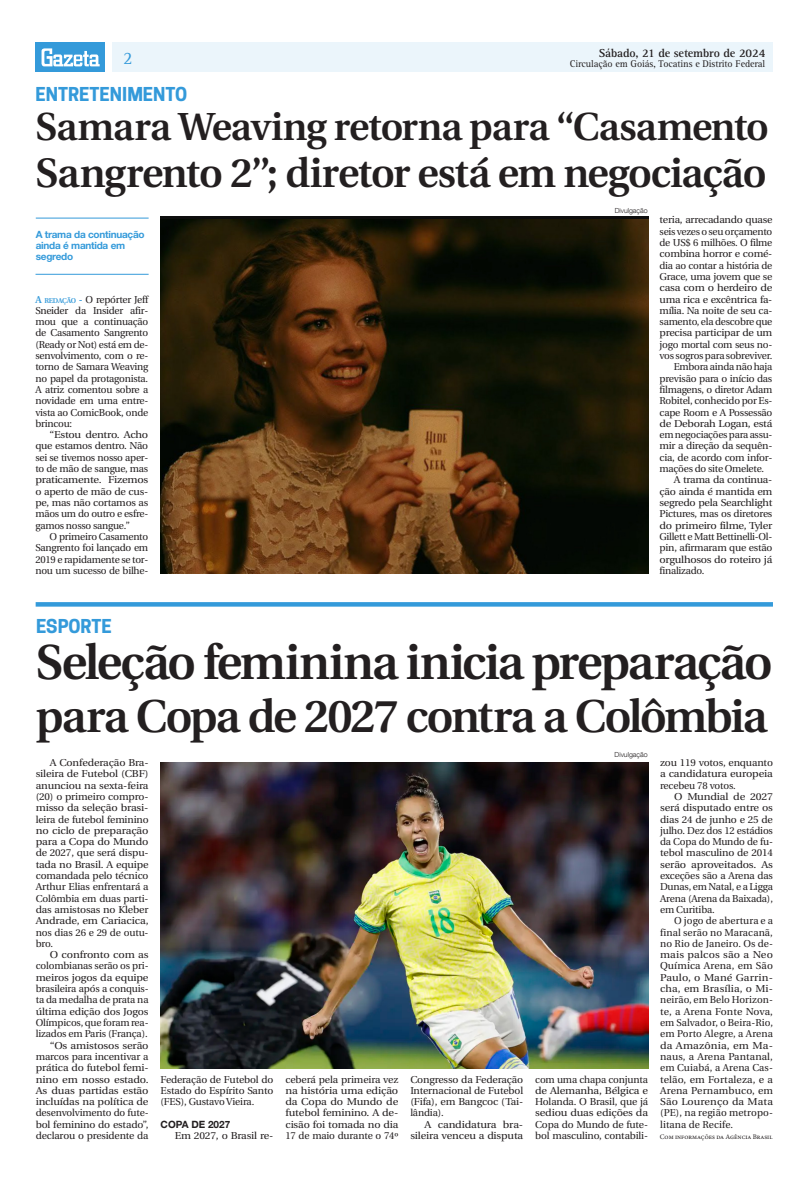
<style>
.page{position:relative;width:808px;height:1191px;background:#fff}
.page>*{position:absolute;margin:0;border:0;box-sizing:border-box;transform-origin:0 0}
.Manchete{font:600 49px "Utopia";letter-spacing:-.04em;color:#231f20}
.Manchete-2{font:600 45.9px "Utopia";letter-spacing:-.045em;color:#231f20}
.Manchete-3{font:600 41px "Utopia";letter-spacing:-.03em;color:#231f20}
.Manchete-4{font:600 39px "Utopia";letter-spacing:-.03em;color:#231f20}
.Retranca{font:700 18px "Cooper Hewitt";color:#349ada}
.t1{font:18px "Rotis Serif Std";color:#349ada}
.t2{font:700 12px "Rotis Serif Std";letter-spacing:-.01em;color:#231f20}
.TExto_Corrido{font:10px/11.3px "Utopia";letter-spacing:-.015em;color:#231f20;text-align:justify}
.TExto_Corrido-2{font:10px/11.3px "Utopia";letter-spacing:-.015em;color:#231f20;text-align:justify;scale:1.1 1}
.TExto_Corrido-3{font:10px/11.3px "Utopia";letter-spacing:-.015em;color:#231f20;text-align:justify;scale:1.05 1}
.TExto_Corrido-4{font:10px/11.3px "Utopia";letter-spacing:-.015em;color:#231f20;text-align:justify;scale:1.07 1}
.Repórter{font:10px/11.3px "Utopia";letter-spacing:-.025em;color:#231f20;text-align:justify}
.TExto_Corrido-5{font:10px/11.3px "Utopia";letter-spacing:-.015em;color:#231f20;text-align:justify;scale:1.06 1}
.TExto_Corrido-6{font:10px/11.3px "Utopia";letter-spacing:-.015em;color:#231f20;text-align:justify;scale:1.04 1}
.t3{font:10px "Rotis Serif Std";letter-spacing:-.01em;color:#231f20}
.Olho{font:700 10px/11.3px "Helvetica Neue LT Std";letter-spacing:-.025em;color:#349ada}
.Intertítulo{font:700 10px "Helvetica Neue";color:#231f20}
.Editais_txt{font:7px "Minion Pro";color:#231f20}
.Crédito_Fotógrafo{font:300 7px "Helvetica Neue LT Com";color:#231f20}
.s1{font-weight:600;color:#349ada}
.s2{font-weight:600;font-size:7px;color:#349ada}
</style>
<div class="page">
<div style="left:112px;top:43px;width:660px;height:29px;background:#ebf5fb"></div>
<div style="left:35px;top:43px;width:70px;height:29px;background:#349ada"></div>
<svg style="left:42px;top:48px;width:58px;height:18px"></svg>
<hr style="left:36px;top:218px;width:113px;height:1px;background:#349ada">
<hr style="left:36px;top:274px;width:113px;height:1px;background:#349ada">
<svg style="left:36px;top:602px;width:737px;height:4px;background:#399cdb"></svg>
<img style="left:160px;top:762px;width:488px;height:306px">
<img style="left:161px;top:217px;width:487px;height:357px">
<p class="t1" style="left:123px;top:47px;width:11px">2</p>
<p class="Retranca" style="left:35px;top:84px;width:153px">ENTRETENIMENTO</p>
<p class="t2" style="left:599px;top:46px;width:168px">Sábado, 21 de setembro de 2024</p>
<p class="t3" style="left:570px;top:58px;width:197px">Circulação em Goiás, Tocatins e Distrito Federal</p>
<p class="Manchete-4" style="left:35px;top:105px;width:735px">Samara Weaving retorna para “Casamento</p>
<p class="Manchete-3" style="left:35px;top:150px;width:732px">Sangrento 2”; diretor está em negociação</p>
<p class="Crédito_Fotógrafo" style="left:615px;top:207px;width:35px">Divulgação</p>
<p class="TExto_Corrido-3" style="left:659px;top:214px;width:109px">teria, arrecadando quase seis vezes o seu orçamento de US$ 6 milhões. O filme combina horror e comé&shy;dia ao contar a história de Grace, uma jovem que se casa com o herdeiro de uma rica e excêntrica fa&shy;mília. Na noite de seu ca&shy;samento, ela descobre que precisa participar de um jogo mortal com seus no&shy;vos sogros para sobreviver.</p>
<p class="TExto_Corrido" style="left:659px;top:361px;width:114px;text-indent:14px">Embora ainda não haja previsão para o início das filmagens, o diretor Adam Robitel, conhecido por Es&shy;cape Room e A Possessão de Deborah Logan, está em negociações para assu&shy;mir a direção da sequên&shy;cia, de acordo com infor&shy;mações do site Omelete.</p>
<p class="TExto_Corrido-5" style="left:659px;top:474px;width:108px;text-indent:14px">A trama da continua&shy;ção ainda é mantida em segredo pela Searchlight Pictures, mas os diretores do primeiro filme, Tyler Gillett e Matt Bettinelli-Ol&shy;pin, afirmaram que estão orgulhosos do roteiro já finalizado.</p>
<p class="Olho" style="left:36px;top:228px;width:110px">A trama da continuação ainda é mantida em segredo</p>
<p class="Repórter" style="left:35px;top:294px;width:114px"><span class="s1">A</span> <span class="s2">REDAÇÃO</span> <span class="s1">-</span> O repórter Jeff Sneider da Insider afir&shy;mou que a continuação de Casamento Sangrento (Ready or Not) está em de&shy;senvolvimento, com o re&shy;torno de Samara Weaving no papel da protagonista.<br>A atriz comentou sobre a novidade em uma entre&shy;vista ao ComicBook, onde brincou:</p>
<p class="TExto_Corrido-2" style="left:35px;top:429px;width:104px;text-indent:14px">“Estou dentro. Acho que estamos dentro. Não sei se tivemos nosso aper&shy;to de mão de sangue, mas praticamente. Fizemos o aperto de mão de cus&shy;pe, mas não cortamos as mãos um do outro e esfre&shy;gamos nosso sangue.”</p>
<p class="TExto_Corrido" style="left:35px;top:531px;width:114px;text-indent:14px">O primeiro Casamento Sangrento foi lançado em 2019 e rapidamente se tor&shy;nou um sucesso de bilhe-</p>
<p class="Retranca" style="left:36px;top:615px;width:77px">ESPORTE</p>
<p class="Manchete" style="left:36px;top:634px;width:738px">Seleção feminina inicia preparação</p>
<p class="Manchete-2" style="left:36px;top:690px;width:733px">para Copa de 2027 contra a Colômbia</p>
<p class="Crédito_Fotógrafo" style="left:615px;top:750px;width:35px">Divulgação</p>
<p class="TExto_Corrido-4" style="left:36px;top:757px;width:107px;text-indent:14px">A Confederação Bra&shy;sileira de Futebol (CBF) anunciou na sexta-feira (20) o primeiro compro&shy;misso da seleção brasi&shy;leira de futebol feminino no ciclo de preparação para a Copa do Mundo de 2027, que será dispu&shy;tada no Brasil. A equipe comandada pelo técnico Arthur Elias enfrentará a Colômbia em duas parti&shy;das amistosas no Kleber Andrade, em Cariacica, nos dias 26 e 29 de outu&shy;bro.</p>
<p class="TExto_Corrido-2" style="left:36px;top:949px;width:104px;text-indent:14px">O confronto com as colombianas serão os pri&shy;meiros jogos da equipe brasileira após a conquis&shy;ta da medalha de prata na última edição dos Jogos Olímpicos, que foram rea&shy;lizados em Paris (França).</p>
<p class="TExto_Corrido-2" style="left:36px;top:1039px;width:104px;text-indent:14px">“Os amistosos serão marcos para incentivar a prática do futebol femi&shy;nino em nosso estado.<br>As duas partidas estão incluídas na política de desenvolvimento do fute&shy;bol feminino do estado”, declarou o presidente da</p>
<p class="TExto_Corrido-6" style="left:660px;top:757px;width:110px">zou 119 votos, enquanto a candidatura europeia recebeu 78 votos.</p>
<p class="TExto_Corrido-2" style="left:660px;top:791px;width:104px;text-indent:14px">O Mundial de 2027 será disputado entre os dias 24 de junho e 25 de julho. Dez dos 12 estádios da Copa do Mundo de fu&shy;tebol masculino de 2014 serão aproveitados. As exceções são a Arena das Dunas, em Natal, e a Ligga Arena (Arena da Baixada), em Curitiba.</p>
<p class="TExto_Corrido" style="left:660px;top:915px;width:114px;text-indent:14px">O jogo de abertura e a final serão no Maracanã, no Rio de Janeiro. Os de&shy;mais palcos são a Neo Química Arena, em São Paulo, o Mané Garrin&shy;cha, em Brasília, o Mi&shy;neirão, em Belo Horizon&shy;te, a Arena Fonte Nova, em Salvador, o Beira-Rio, em Porto Alegre, a Arena da Amazônia, em Ma&shy;naus, a Arena Pantanal, em Cuiabá, a Arena Cas&shy;telão, em Fortaleza, e a Arena Pernambuco, em São Lourenço da Mata (PE), na região metropo&shy;litana de Recife.</p>
<p class="TExto_Corrido" style="left:161px;top:1073px;width:114px">Federação de Futebol do Estado do Espírito Santo (FES), Gustavo Vieira.</p>
<p class="Intertítulo" style="left:161px;top:1118px;width:71px">COPA DE 2027</p>
<p class="TExto_Corrido-4" style="left:175px;top:1130px;width:94px">Em 2027, o Brasil re-</p>
<p class="TExto_Corrido" style="left:285px;top:1073px;width:114px">ceberá pela primeira vez na história uma edição da Copa do Mundo de futebol feminino. A de&shy;cisão foi tomada no dia 17 de maio durante o 74º</p>
<p class="TExto_Corrido-3" style="left:410px;top:1073px;width:109px">Congresso da Federação Internacional de Futebol (Fifa), em Bangcoc (Tai&shy;lândia).</p>
<p class="TExto_Corrido" style="left:535px;top:1073px;width:114px">com uma chapa conjunta de Alemanha, Bélgica e Holanda. O Brasil, que já sediou duas edições da Copa do Mundo de fute&shy;bol masculino, contabili-</p>
<p class="TExto_Corrido-2" style="left:410px;top:1118px;width:104px;text-align:right">A candidatura bra&shy;sileira venceu a disputa</p>
<p class="Editais_txt" style="left:660px;top:1132px;width:114px">Com informações da Agência Brasil</p>
</div>
